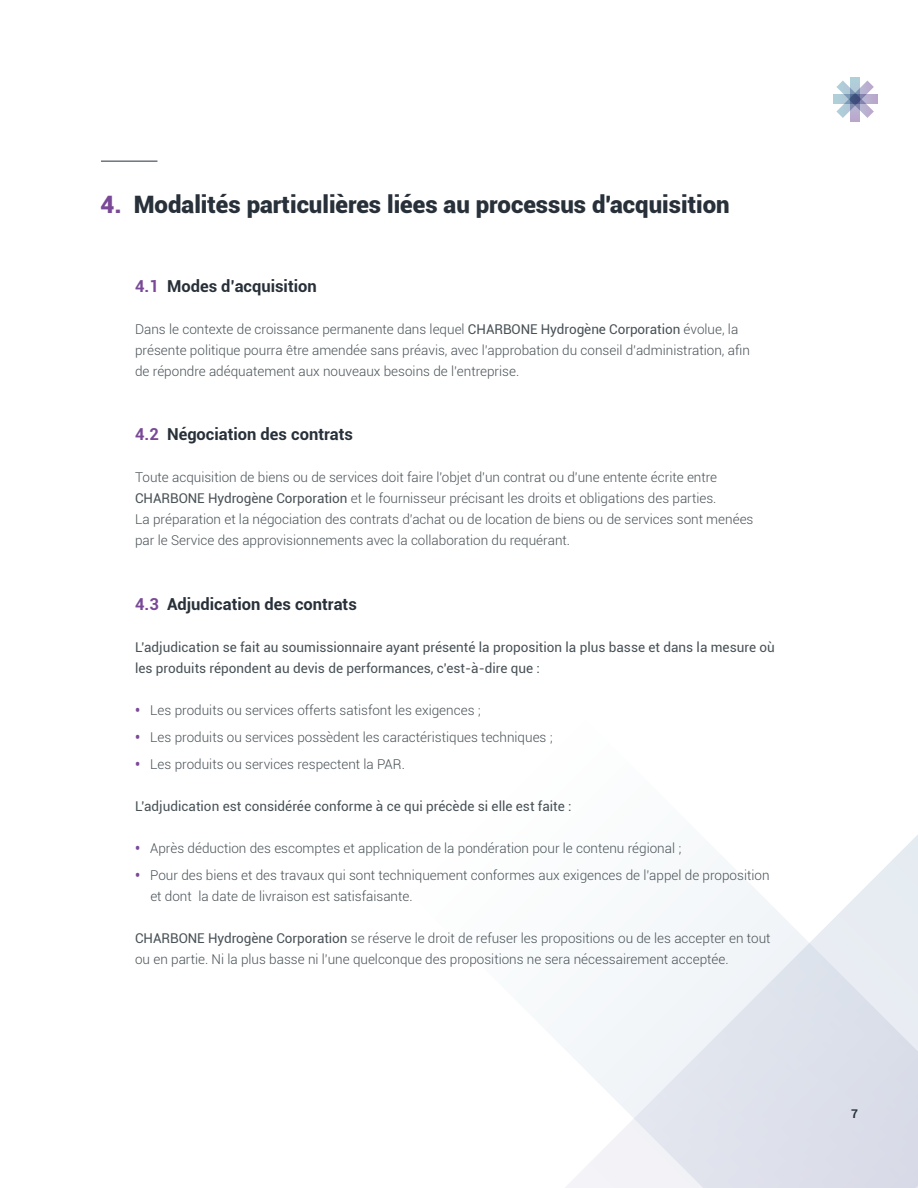
<style>
.page{position:relative;width:918px;height:1188px;background:#fff}
.page>*{position:absolute;margin:0;border:0;box-sizing:border-box;transform-origin:0 0}
.t1{font:900 24px "Roboto";color:#283039}
.t2{font:700 16.5px "Roboto";color:#283039}
.t3{font:300 13.5px/21px "Roboto";color:#485156}
.t4{font:13.5px/21px "Roboto";color:#485156}
.t5{font:700 12px "Roboto";color:#283039}
.s1{color:#794897}
.s2{font-weight:400}
.s3{font-weight:900;color:#794897}
</style>
<div class="page">
<svg style="left:565px;top:835px;width:353px;height:353px"></svg>
<svg style="left:833px;top:95px;width:44px;height:9px"></svg>
<svg style="left:851px;top:77px;width:9px;height:44px"></svg>
<svg style="left:836px;top:81px;width:38px;height:37px"></svg>
<hr style="left:101px;top:161px;width:56px;height:1px;background:#283039">
<h1 class="t1" style="left:101px;top:187px;width:631px"><span class="s1">4.</span> Modalités particulières liées au processus d'acquisition</h1>
<p class="t2" style="left:135px;top:274px;width:183px"><span class="s1">4.1</span> Modes d’acquisition</p>
<p class="t3" style="left:135px;top:318px;width:616px">Dans le contexte de croissance permanente dans lequel <span class="s2">CHARBONE Hydrogène Corporation</span> évolue, la présente politique pourra être amendée sans préavis, avec l’approbation du conseil d’administration, afin de répondre adéquatement aux nouveaux besoins de l’entreprise.</p>
<p class="t2" style="left:135px;top:423px;width:219px"><span class="s1">4.2</span> Négociation des contrats</p>
<p class="t3" style="left:135px;top:466px;width:620px">Toute acquisition de biens ou de services doit faire l'objet d'un contrat ou d'une entente écrite entre <span class="s2">CHARBONE Hydrogène Corporation</span> et le fournisseur précisant les droits et obligations des parties.<br>La préparation et la négociation des contrats d'achat ou de location de biens ou de services sont menées par le Service des approvisionnements avec la collaboration du requérant.</p>
<p class="t2" style="left:135px;top:592px;width:223px"><span class="s1">4.3</span> Adjudication des contrats</p>
<p class="t4" style="left:135px;top:636px;width:641px">L'adjudication se fait au soumissionnaire ayant présenté la proposition la plus basse et dans la mesure où les produits répondent au devis de performances, c'est-à-dire que :</p>
<p class="t3" style="left:135px;top:699px;width:347px"><span class="s3">•</span> Les produits ou services offerts satisfont les exigences ;</p>
<p class="t3" style="left:135px;top:726px;width:419px"><span class="s3">•</span> Les produits ou services possèdent les caractéristiques techniques ;</p>
<p class="t3" style="left:135px;top:753px;width:271px"><span class="s3">•</span> Les produits ou services respectent la PAR.</p>
<p class="t4" style="left:135px;top:795px;width:438px">L'adjudication est considérée conforme à ce qui précède si elle est faite :</p>
<p class="t3" style="left:135px;top:837px;width:548px"><span class="s3">•</span> Après déduction des escomptes et application de la pondération pour le contenu régional ;</p>
<p class="t3" style="left:150px;top:864px;width:621px;text-indent:-15px"><span class="s3">•</span> Pour des biens et des travaux qui sont techniquement conformes aux exigences de l’appel de proposition et dont la date de livraison est satisfaisante.</p>
<p class="t3" style="left:135px;top:927px;width:637px"><span class="s2">CHARBONE Hydrogène Corporation</span> se réserve le droit de refuser les propositions ou de les accepter en tout ou en partie. Ni la plus basse ni l'une quelconque des propositions ne sera nécessairement acceptée.</p>
<p class="t5" style="left:851px;top:1105px;width:8px">7</p>
</div>
